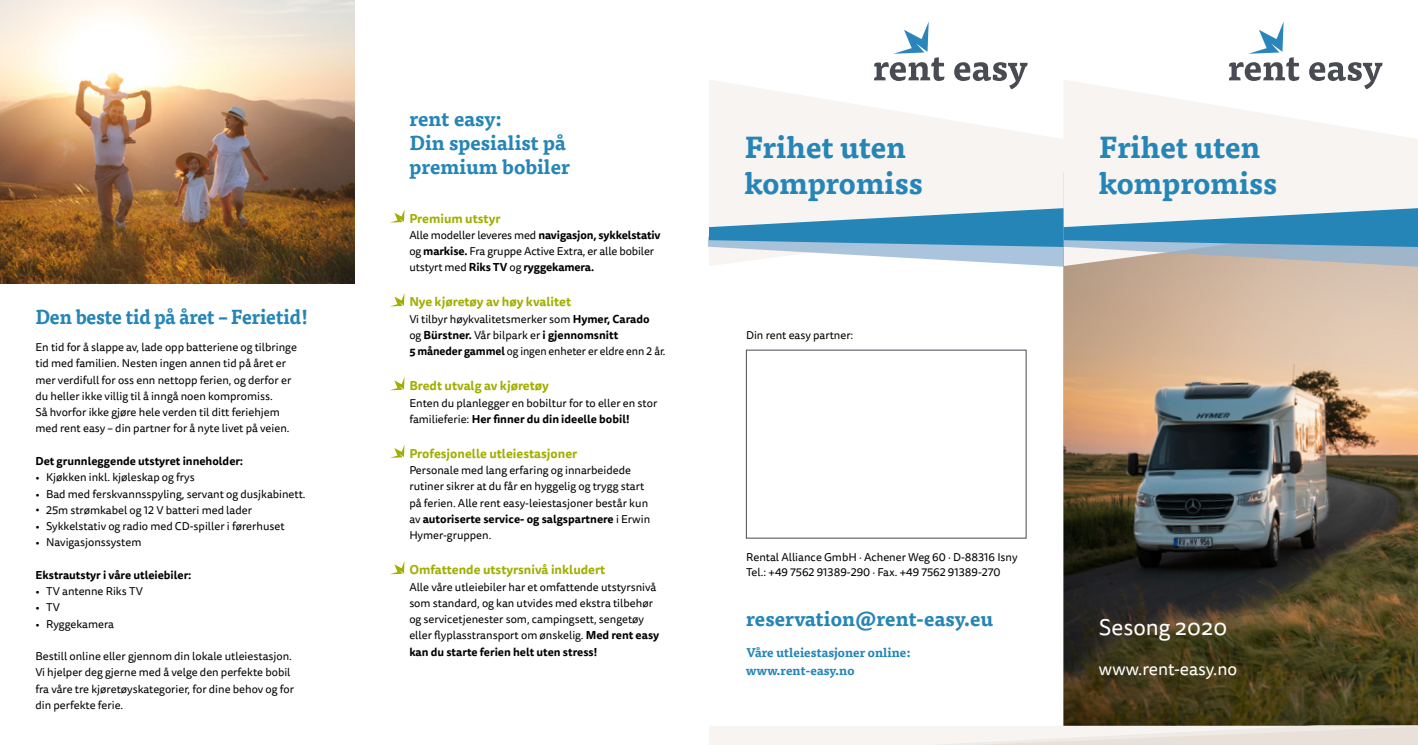
<style>
.page{position:relative;width:1418px;height:745px;background:#fff}
.page>*{position:absolute;margin:0;border:0;box-sizing:border-box;transform-origin:0 0}
.t1{font:700 30px/36px "Tisa Pro";color:#2585b7}
.t2{font:22.5px "Tisa Sans Pro";color:#fff}
.t3{font:700 20px/24px "Tisa Pro";color:#2585b7}
.t4{font:700 20px "Tisa Pro";color:#2585b7;scale:.94 1}
.t5{font:17.5px "Tisa Sans Pro";color:#fff}
.t6{font:700 12.5px "Tisa Sans Pro";color:#a0af00}
.t7{font:700 12.5px/18.8px "Tisa Pro";color:#2585b7}
.t8{font:11.25px/16.2px "Tisa Sans Pro";color:#000}
.t9{font:700 11.25px "Tisa Sans Pro";color:#000}
.s1{font-weight:700}
</style>
<div class="page">
<img style="left:1063px;top:474px;width:354px;height:250px">
<svg style="left:392px;top:211px;width:12px;height:11px"></svg>
<svg style="left:391px;top:294px;width:13px;height:12px"></svg>
<svg style="left:391px;top:378px;width:13px;height:12px"></svg>
<svg style="left:393px;top:446px;width:11px;height:11px"></svg>
<svg style="left:391px;top:562px;width:13px;height:12px"></svg>
<svg style="left:1087px;top:62px;width:330px;height:412px"></svg>
<svg style="left:709px;top:62px;width:378px;height:412px"></svg>
<svg style="left:708px;top:199px;width:709px;height:80px"></svg>
<svg style="left:874px;top:22px;width:70px;height:59px"></svg>
<svg style="left:954px;top:62px;width:73px;height:27px"></svg>
<svg style="left:1228px;top:22px;width:71px;height:59px"></svg>
<svg style="left:1309px;top:62px;width:73px;height:27px"></svg>
<svg style="left:709px;top:724px;width:708px;height:20px"></svg>
<img style="left:0;top:0;width:354px;height:283px">
<h3 class="t4" style="left:35px;top:300px;width:292px">Den beste tid på året – Ferietid!</h3>
<p class="t8" style="left:35px;top:339px;width:263px">En tid for å slappe av, lade opp batteriene og tilbringe tid med familien. Nesten ingen annen tid på året er mer verdifull for oss enn nettopp ferien, og derfor er du heller ikke villig til å inngå noen kompromiss.<br>Så hvorfor ikke gjøre hele verden til ditt feriehjem med rent easy – din partner for å nyte livet på veien.</p>
<p class="t9" style="left:35px;top:452px;width:209px">Det grunnleggende utstyret inneholder:</p>
<p class="t8" style="left:35px;top:469px;width:161px">• Kjøkken inkl. kjøleskap og frys</p>
<p class="t8" style="left:35px;top:485px;width:272px">• Bad med ferskvannsspyling, servant og dusjkabinett.</p>
<p class="t8" style="left:35px;top:501px;width:218px">• 25m strømkabel og 12 V batteri med lader</p>
<p class="t8" style="left:35px;top:518px;width:251px">• Sykkelstativ og radio med CD-spiller i førerhuset</p>
<p class="t8" style="left:35px;top:534px;width:107px">• Navigasjonssystem</p>
<p class="t9" style="left:35px;top:566px;width:157px">Ekstrautstyr i våre utleiebiler:</p>
<p class="t8" style="left:35px;top:583px;width:109px">• TV antenne Riks TV</p>
<p class="t8" style="left:35px;top:599px;width:26px">• TV</p>
<p class="t8" style="left:35px;top:615px;width:80px">• Ryggekamera</p>
<p class="t8" style="left:35px;top:648px;width:260px">Bestill online eller gjennom din lokale utleiestasjon.<br>Vi hjelper deg gjerne med å velge den perfekte bobil fra våre tre kjøretøyskategorier, for dine behov og for din perfekte ferie.</p>
<h3 class="t3" style="left:409px;top:106px;width:162px">rent easy:<br>Din spesialist på premium bobiler</h3>
<p class="t6" style="left:409px;top:209px;width:93px">Premium utstyr</p>
<p class="t8" style="left:409px;top:227px;width:253px">Alle modeller leveres med <span class="s1">navigasjon, sykkelstativ </span>og <span class="s1">markise.</span> Fra gruppe Active Extra, er alle bobiler utstyrt med <span class="s1">Riks TV</span> og <span class="s1">ryggekamera.</span></p>
<p class="t6" style="left:409px;top:292px;width:163px">Nye kjøretøy av høy kvalitet</p>
<p class="t8" style="left:409px;top:311px;width:258px">Vi tilbyr høykvalitetsmerker som <span class="s1">Hymer, Carado<br></span>og <span class="s1">Bürstner.</span> Vår bilpark er <span class="s1">i gjennomsnitt<br>5 måneder gammel</span> og ingen enheter er eldre enn 2 år.</p>
<p class="t6" style="left:409px;top:376px;width:141px">Bredt utvalg av kjøretøy</p>
<p class="t8" style="left:409px;top:394px;width:249px">Enten du planlegger en bobiltur for to eller en stor familieferie: <span class="s1">Her finner du din ideelle bobil!</span></p>
<p class="t6" style="left:409px;top:444px;width:169px">Profesjonelle utleiestasjoner</p>
<p class="t8" style="left:409px;top:462px;width:242px">Personale med lang erfaring og innarbeidede rutiner sikrer at du får en hyggelig og trygg start på ferien. Alle rent easy-leiestasjoner består kun av <span class="s1">autoriserte service- og salgspartnere</span> i Erwin Hymer-gruppen.</p>
<p class="t6" style="left:409px;top:560px;width:197px">Omfattende utstyrsnivå inkludert</p>
<p class="t8" style="left:409px;top:578px;width:251px">Alle våre utleiebiler har et omfattende utstyrsnivå som standard, og kan utvides med ekstra tilbehør og servicetjenester som, campingsett, sengetøy eller flyplasstransport om ønskelig. <span class="s1">Med rent easy kan du starte ferien helt uten stress!</span></p>
<h1 class="t1" style="left:744px;top:128px;width:180px">Frihet uten kompromiss</h1>
<p class="t8" style="left:746px;top:327px;width:109px">Din rent easy partner:</p>
<p class="t8" style="left:746px;top:550px;width:273px;line-height:15px">Rental Alliance GmbH · Achener Weg 60 · D-88316 Isny<br>Tel.: +49 7562 91389-290 · Fax. +49 7562 91389-270</p>
<h3 class="t3" style="left:746px;top:605px;width:248px">reservation@rent-easy.eu</h3>
<p class="t7" style="left:746px;top:641px;width:166px">Våre utleiestasjoner online: www.rent-easy.no</p>
<h1 class="t1" style="left:1098px;top:128px;width:180px">Frihet uten kompromiss</h1>
<h2 class="t2" style="left:1098px;top:612px;width:130px">Sesong 2020</h2>
<h3 class="t5" style="left:1098px;top:656px;width:140px">www.rent-easy.no</h3>
</div>
